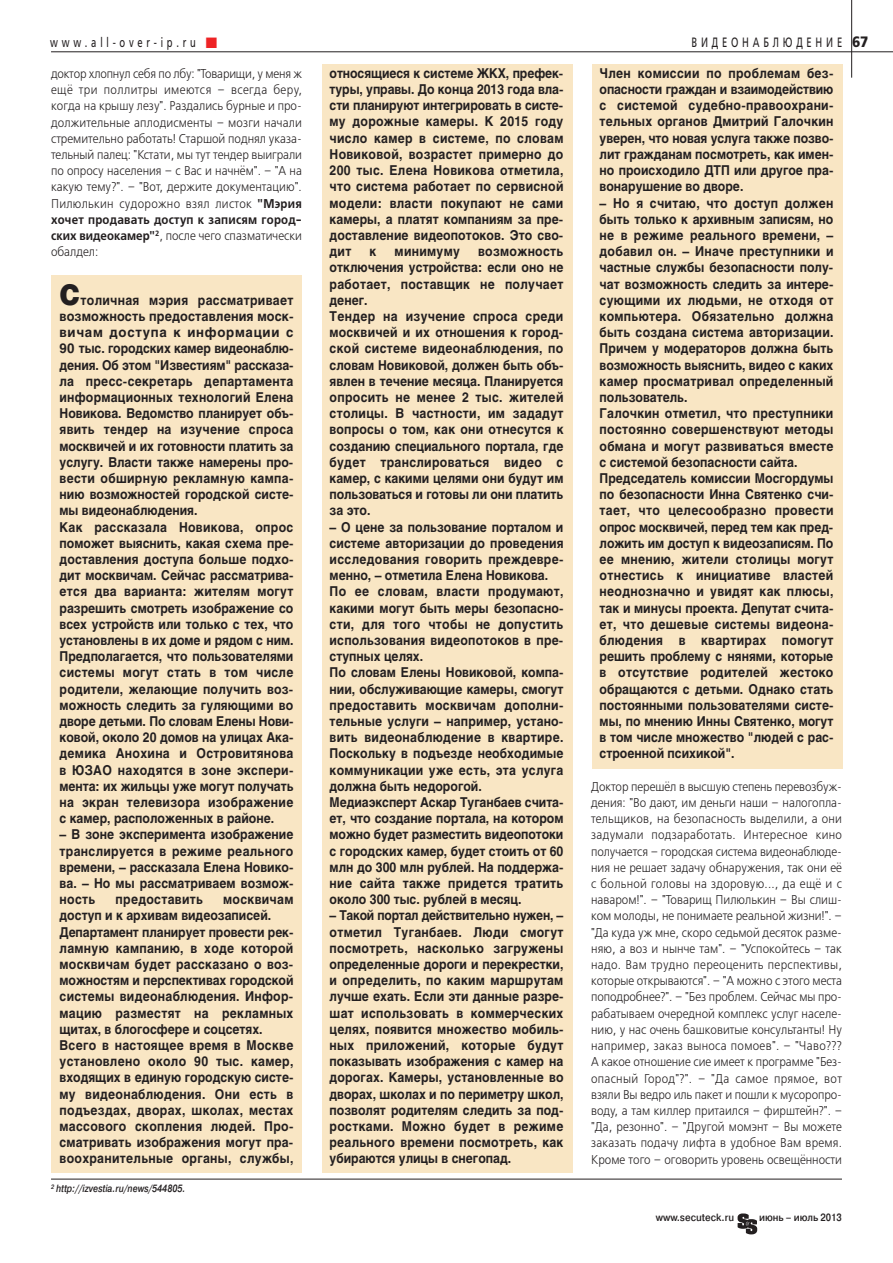
<style>
.page{position:relative;width:893px;height:1263px;background:#fff}
.page>*{position:absolute;margin:0;border:0;box-sizing:border-box;transform-origin:0 0}
.t1{font:700 13.5px/16.2px "Helios";letter-spacing:.005em;color:#231f20;scale:.9 1}
.t2{font:700 13.5px/16.2px "Helios";letter-spacing:.025em;color:#231f20;scale:.9 1}
.t3{font:700 13.5px/16.2px "Helios";letter-spacing:.005em;color:#231f20;text-align:justify;scale:.89 1}
.t4{font:13.5px "Free Set";letter-spacing:.4em;color:#231f20;scale:.7 1}
.t5{font:300 12.75px/16.2px "Free Set";color:#231f20;text-align:justify;scale:.9 1}
.t6{font:italic 500 10.5px "Pragmatica";color:#231f20;scale:.8 1}
.t7{font:500 10.5px "Pragmatica";color:#231f20;scale:.9 1}
.s1{color:#ee2325}
.s2{font-weight:700;font-size:15px}
.s3{font-weight:600}
.s4{font-weight:900;font-size:28.5px}
</style>
<div class="page">
<div style="left:51px;top:275px;width:251px;height:897px;background:#f9e6c4"></div>
<div style="left:322px;top:64px;width:251px;height:1108px;background:#f9e6c4"></div>
<div style="left:592px;top:64px;width:251px;height:705px;background:#f9e6c4"></div>
<hr style="left:51px;top:52px;width:842px;height:1px;background:#231f20">
<hr style="left:851px;top:0;width:1px;height:78px;background:#231f20">
<svg style="left:738px;top:1213px;width:19px;height:21px"></svg>
<hr style="left:51px;top:1179px;width:791px;height:1px;background:#231f20">
<p class="t4" style="left:50px;top:34px;width:240px">www.all-over-ip.ru <span class="s1">■</span></p>
<p class="t4" style="left:692px;top:34px;width:254px">ВИДЕОНАБЛЮДЕНИЕ <span class="s2">67</span></p>
<p class="t5" style="left:51px;top:65px;width:280px">доктор хлопнул себя по лбу: "Товарищи, у меня ж ещё три поллитры имеются – всегда беру, когда на крышу лезу". Раздались бурные и про&shy;должительные аплодисменты – мозги начали стремительно работать! Старшой поднял указа&shy;тельный палец: "Кстати, мы тут тендер выиграли по опросу населения – с Вас и начнём". – "А на какую тему?". – "Вот, держите документацию".<br>Пилюлькин судорожно взял листок <span class="s3">"Мэрия хочет продавать доступ к записям город&shy;ских видеокамер"</span><sup>2</sup>, после чего спазматически обалдел:</p>
<p class="t1" style="left:60px;top:293px;width:261px"><span class="s4">С</span>толичная мэрия рассматривает возможность предоставления моск&shy;вичам доступа к информации с 90 тыс. городских камер видеонаблю&shy;дения. Об этом "Известиям" рассказа&shy;ла пресс-секретарь департамента информационных технологий Елена Новикова. Ведомство планирует объ&shy;явить тендер на изучение спроса москвичей и их готовности платить за услугу. Власти также намерены про&shy;вести обширную рекламную кампа&shy;нию возможностей городской систе&shy;мы видеонаблюдения.<br>Как рассказала Новикова, опрос поможет выяснить, какая схема пре&shy;доставления доступа больше подхо&shy;дит москвичам. Сейчас рассматрива&shy;ется два варианта: жителям могут разрешить смотреть изображение со всех устройств или только с тех, что установлены в их доме и рядом с ним.<br>Предполагается, что пользователями системы могут стать в том числе родители, желающие получить воз&shy;можность следить за гуляющими во дворе детьми. По словам Елены Нови&shy;ковой, около 20 домов на улицах Ака&shy;демика Анохина и Островитянова в ЮЗАО находятся в зоне экспери&shy;мента: их жильцы уже могут получать на экран телевизора изображение с камер, расположенных в районе.</p>
<p class="t1" style="left:60px;top:828px;width:261px;text-align:justify">– В зоне эксперимента изображение транслируется в режиме реального времени, – рассказала Елена Новико&shy;ва. – Но мы рассматриваем возмож&shy;ность</p>
<p class="t1" style="left:600px;top:66px;width:261px;text-align:justify">Член комиссии по проблемам без&shy;опасности граждан и взаимодействию с системой судебно-правоохрани&shy;тельных органов Дмитрий Галочкин уверен, что новая услуга также позво&shy;лит гражданам посмотреть, как имен&shy;но происходило ДТП или другое пра&shy;вонарушение во дворе.</p>
<p class="t1" style="left:600px;top:196px;width:261px">– Но я считаю, что доступ должен быть только к архивным записям, но не в режиме реального времени, – добавил он. – Иначе преступники и частные службы безопасности полу&shy;чат возможность следить за интере&shy;сующими их людьми, не отходя от компьютера. Обязательно должна быть создана система авторизации.<br>Причем у модераторов должна быть возможность выяснить, видео с каких камер просматривал определенный пользователь.<br>Галочкин отметил, что преступники постоянно совершенствуют методы обмана и могут развиваться вместе с системой безопасности сайта.<br>Председатель комиссии Мосгордумы по безопасности Инна Святенко счи&shy;тает, что целесообразно провести опрос москвичей, перед тем как пред&shy;ложить им доступ к видеозаписям. По ее мнению, жители столицы могут отнестись к инициативе властей неоднозначно и увидят как плюсы, так и минусы проекта. Депутат счита&shy;ет, что дешевые системы видеона&shy;блюдения в квартирах помогут решить проблему с нянями, которые в отсутствие родителей жестоко обращаются с детьми. Однако стать постоянными пользователями систе&shy;мы, по мнению Инны Святенко, могут в том числе множество "людей с рас&shy;строенной психикой".</p>
<p class="t5" style="left:591px;top:778px;width:280px">Доктор перешёл в высшую степень перевозбуж&shy;дения: "Во дают, им деньги наши – налогопла&shy;тельщиков, на безопасность выделили, а они задумали подзаработать. Интересное кино получается – городская система видеонаблюде&shy;ния не решает задачу обнаружения, так они её с больной головы на здоровую..., да ещё и с наваром!". – "Товарищ Пилюлькин – Вы слиш&shy;ком молоды, не понимаете реальной жизни!". – "Да куда уж мне, скоро седьмой десяток разме&shy;няю, а воз и нынче там". – "Успокойтесь – так надо. Вам трудно переоценить перспективы, которые открываются". – "А можно с этого места поподробнее?". – "Без проблем. Сейчас мы про&shy;рабатываем очередной комплекс услуг населе&shy;нию, у нас очень башковитые консультанты! Ну например, заказ выноса помоев". – "Чаво???<br>А какое отношение сие имеет к программе "Без&shy;опасный Город"?". – "Да самое прямое, вот взяли Вы ведро иль пакет и пошли к мусоропро&shy;воду, а там киллер притаился – фирштейн?". – "Да, резонно". – "Другой момэнт – Вы можете заказать подачу лифта в удобное Вам время.<br>Кроме того – оговорить уровень освещённости</p>
<p class="t1" style="left:330px;top:66px;width:261px;text-align:justify">относящиеся к системе ЖКХ, префек&shy;туры, управы. До конца 2013 года вла&shy;сти планируют интегрировать в систе&shy;му дорожные камеры. К 2015 году число камер в системе, по словам Новиковой, возрастет примерно до 200 тыс. Елена Новикова отметила, что система работает по сервисной модели: власти покупают не сами камеры, а платят компаниям за пре&shy;доставление видеопотоков. Это сво&shy;дит</p>
<p class="t1" style="left:330px;top:245px;width:261px;text-indent:149px">возможность отключения устройства: если оно не работает, поставщик не получает денег.<br>Тендер на изучение спроса среди москвичей и их отношения к город&shy;ской системе видеонаблюдения, по словам Новиковой, должен быть объ&shy;явлен в течение месяца. Планируется опросить не менее 2 тыс. жителей столицы. В частности, им зададут вопросы о том, как они отнесутся к созданию специального портала, где будет транслироваться видео с камер, с какими целями они будут им пользоваться и готовы ли они платить за это.</p>
<p class="t1" style="left:330px;top:520px;width:261px">– О цене за пользование порталом и системе авторизации до проведения исследования говорить преждевре&shy;менно, – отметила Елена Новикова.<br>По ее словам, власти продумают, какими могут быть меры безопасно&shy;сти, для того чтобы не допустить использования видеопотоков в пре&shy;ступных целях.<br>По словам Елены Новиковой, компа&shy;нии, обслуживающие камеры, смогут предоставить москвичам дополни&shy;тельные услуги – например, устано&shy;вить видеонаблюдение в квартире.<br>Поскольку в подъезде необходимые коммуникации уже есть, эта услуга должна быть недорогой.<br>Медиаэксперт Аскар Туганбаев счита&shy;ет, что создание портала, на котором можно будет разместить видеопотоки с городских камер, будет стоить от 60 млн до 300 млн рублей. На поддержа&shy;ние сайта также придется тратить около 300 тыс. рублей в месяц.</p>
<p class="t3" style="left:330px;top:909px;width:264px">– Такой портал действительно нужен, – отметил Туганбаев. Люди смогут посмотреть, насколько загружены определенные дороги и перекрестки, и определить, по каким маршрутам лучше ехать. Если эти данные разре&shy;шат использовать в коммерческих целях, появится множество мобиль&shy;ных приложений, которые будут показывать изображения с камер на дорогах. Камеры, установленные во дворах, школах и по периметру школ, позволят родителям следить за под&shy;ростками. Можно будет в режиме реального времени посмотреть, как убираются улицы в снегопад.</p>
<p class="t1" style="left:370px;top:245px;width:9px">к</p>
<p class="t2" style="left:395px;top:245px;width:74px">минимуму</p>
<p class="t2" style="left:60px;top:893px;width:261px;text-indent:164px">москвичам доступ и к архивам видеозаписей.<br>Департамент планирует провести рек&shy;ламную кампанию, в ходе которой москвичам будет рассказано о воз&shy;можностям и перспективах городской системы видеонаблюдения. Инфор&shy;мацию разместят на рекламных щитах, в блогосфере и соцсетях.<br>Всего в настоящее время в Москве установлено около 90 тыс. камер, входящих в единую городскую систе&shy;му видеонаблюдения. Они есть в подъездах, дворах, школах, местах массового скопления людей. Про&shy;сматривать изображения могут пра&shy;воохранительные органы, службы,</p>
<p class="t2" style="left:116px;top:893px;width:99px">предоставить</p>
<p class="t6" style="left:51px;top:1185px;width:170px"><sup>2</sup> http://izvestia.ru/news/544805.</p>
<p class="t7" style="left:656px;top:1213px;width:89px">www.secuteck.ru</p>
<p class="t7" style="left:759px;top:1213px;width:94px">июнь – июль 2013</p>
</div>
